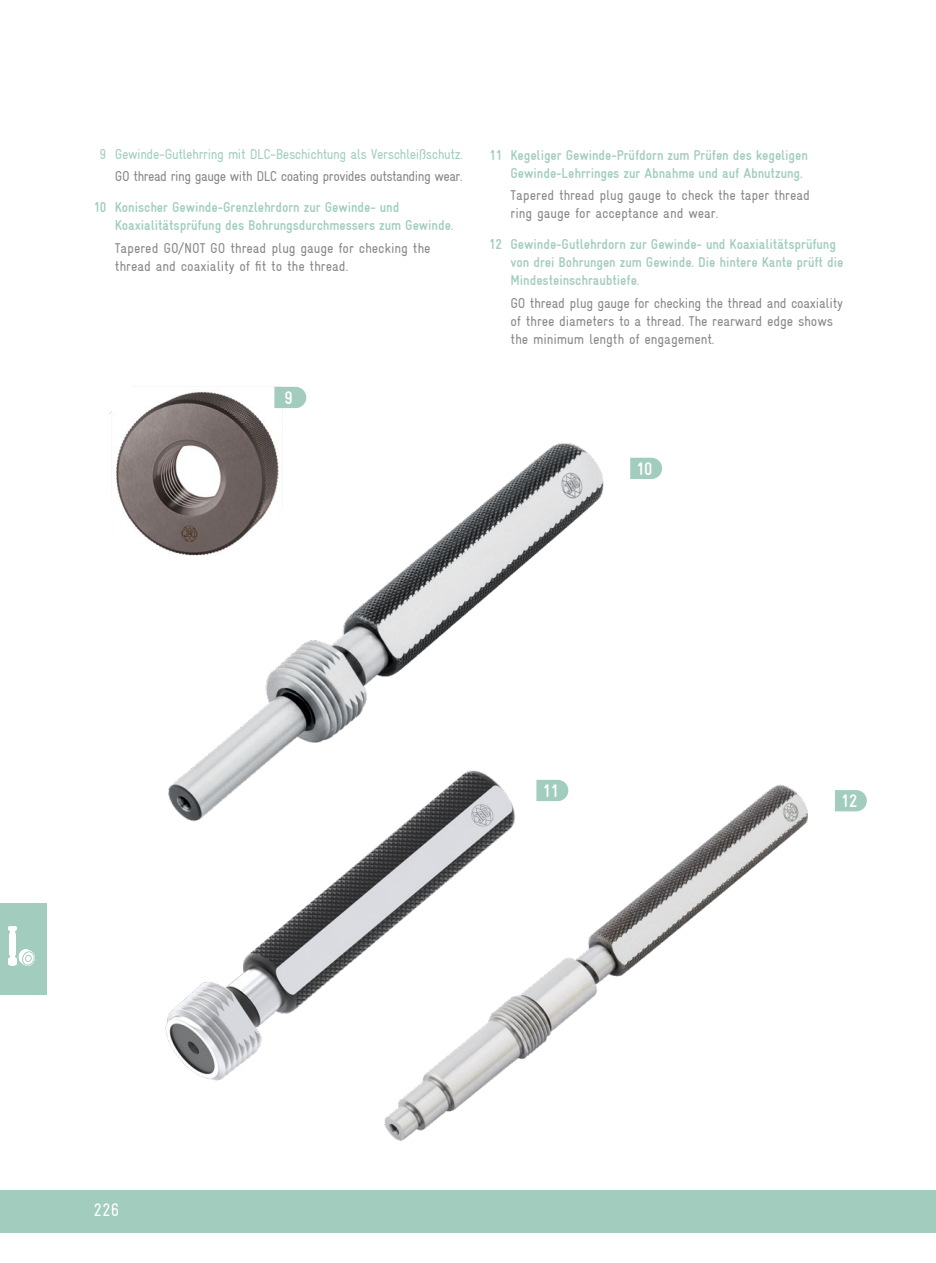
<style>
.page{position:relative;width:936px;height:1263px;background:#fff}
.page>*{position:absolute;margin:0;border:0;box-sizing:border-box;transform-origin:0 0}
.t1{font:18px "Gravur Condensed Bold Bold Cond 2";color:#fff}
.t2{font:18px "Gravur Condensed";color:#fff}
.t3{font:14.25px/18px "Gravur Condensed Bold Bold Cond 2";letter-spacing:-.005em;color:#a2cdbe}
.t4{font:14.25px/18px "Gravur Condensed";letter-spacing:-.01em;color:#878787}
.t5{font:14.25px "Gravur Condensed";letter-spacing:-.03em;color:#a2cdbe}
.t6{font:14.25px "Gravur Condensed";letter-spacing:-.04em;color:#878787}
</style>
<div class="page">
<div style="left:0;top:1191px;width:935px;height:42px;background:#a2cdbe"></div>
<img style="left:109px;top:386px;width:198px;height:149px">
<svg style="left:274px;top:387px;width:32px;height:21px"></svg>
<img style="left:143px;top:424px;width:510px;height:339px">
<svg style="left:630px;top:458px;width:32px;height:21px"></svg>
<img style="left:384px;top:779px;width:424px;height:362px">
<svg style="left:835px;top:790px;width:31px;height:21px"></svg>
<svg style="left:536px;top:780px;width:32px;height:21px"></svg>
<img style="left:165px;top:763px;width:356px;height:318px">
<div style="left:0;top:904px;width:47px;height:91px;background:#a2cdbe"></div>
<svg style="left:8px;top:926px;width:27px;height:40px"></svg>
<p class="t5" style="left:100px;top:146px;width:364px">9 Gewinde-Gutlehrring mit DLC-Beschichtung als Verschleißschutz.</p>
<p class="t6" style="left:115px;top:168px;width:349px">GO thread ring gauge with DLC coating provides outstanding wear.</p>
<p class="t3" style="left:115px;top:198px;width:340px;text-indent:-21px">10 Konischer Gewinde-Grenzlehrdorn zur Gewinde- und<br>Koaxialitätsprüfung des Bohrungsdurchmessers zum Gewinde.</p>
<p class="t4" style="left:115px;top:239px;width:317px">Tapered GO/NOT GO thread plug gauge for checking the thread and coaxiality of fit to the thread.</p>
<p class="t1" style="left:284px;top:388px;width:10px">9</p>
<p class="t3" style="left:510px;top:146px;width:299px;text-indent:-21px">11 Kegeliger Gewinde-Prüfdorn zum Prüfen des kegeligen<br>Gewinde-Lehrringes zur Abnahme und auf Abnutzung.</p>
<p class="t4" style="left:510px;top:186px;width:301px">Tapered thread plug gauge to check the taper thread ring gauge for acceptance and wear.</p>
<p class="t3" style="left:510px;top:235px;width:334px;text-indent:-21px">12 Gewinde-Gutlehrdorn zur Gewinde- und Koaxialitätsprüfung von drei Bohrungen zum Gewinde. Die hintere Kante prüft die<br>Mindesteinschraubtiefe.</p>
<p class="t4" style="left:510px;top:294px;width:334px">GO thread plug gauge for checking the thread and coaxiality of three diameters to a thread. The rearward edge shows the minimum length of engagement.</p>
<p class="t1" style="left:636px;top:458px;width:18px">10</p>
<p class="t1" style="left:542px;top:780px;width:17px">11</p>
<p class="t1" style="left:841px;top:791px;width:18px">12</p>
<p class="t2" style="left:94px;top:1200px;width:27px">226</p>
</div>
